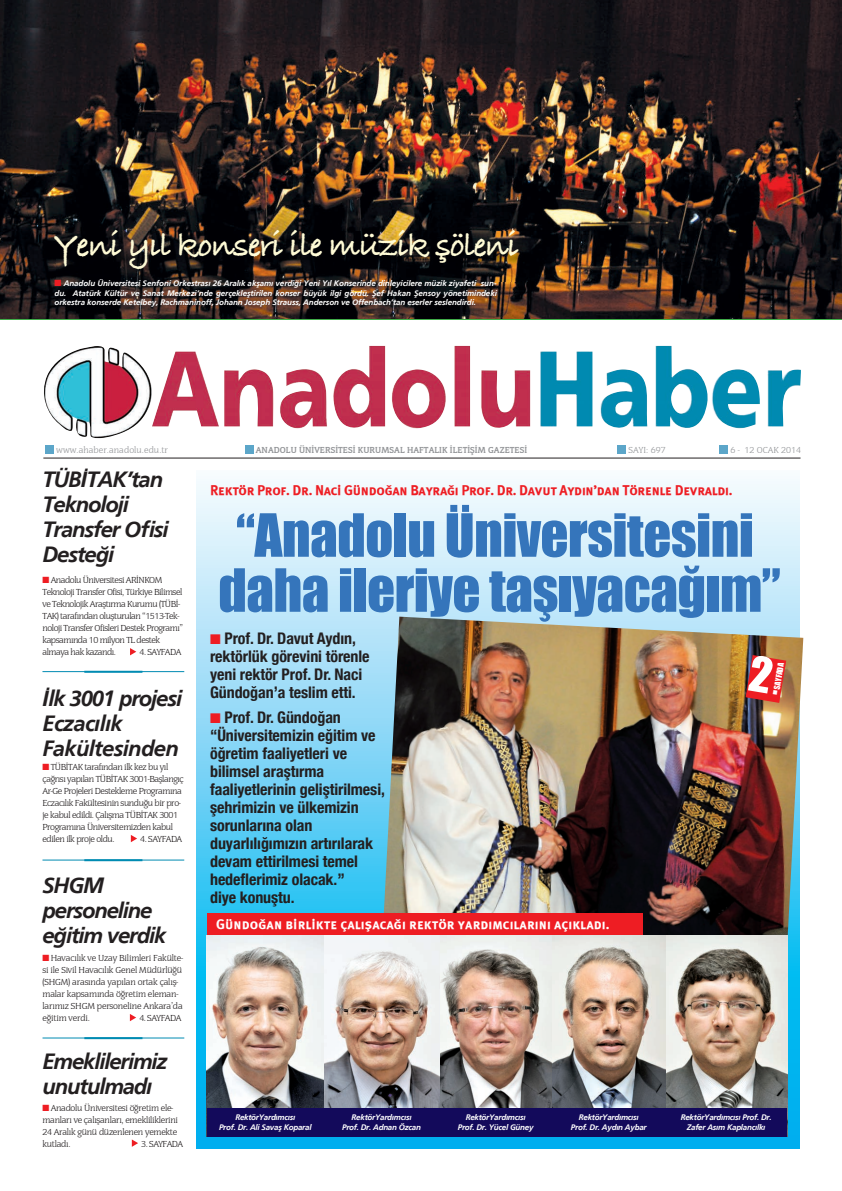
<style>
.page{position:relative;width:842px;height:1191px;background:#fff}
.page>*{position:absolute;margin:0;border:0;box-sizing:border-box;transform-origin:0 0}
.t1{font:55px/55px "Impact";letter-spacing:-.01em;color:#3575bb;text-align:center}
.t2{font:35px "Bradley Hand ITCTT Bold";letter-spacing:-.04em;color:#fffbd6}
.t3{font:italic 700 22px/25px "Frutiger";letter-spacing:-.05em;color:#231f20}
.t4{font:italic 700 22px/25px "Frutiger";letter-spacing:-.03em;color:#231f20}
.t5{font:700 condensed 16px/18px "Helvetica Neue";letter-spacing:-.005em;color:#231f20}
.t6{font:14px "Meta Plus Bold Caps Ti";letter-spacing:-.02em;color:#ee1d23}
.t7{font:14px "Meta Plus Bold Caps Ti";letter-spacing:.005em;color:#fff}
.t8{font:300 9px/12px "Congress";letter-spacing:-.045em;color:#231f20}
.t9{font:300 9px/12px "Congress";letter-spacing:-.02em;color:#231f20}
.t10{font:700 9px "Congress";letter-spacing:.005em;color:#939598}
.t11{font:300 9px "Congress";letter-spacing:.005em;color:#939598}
.t12{font:italic 700 8px/9.5px "Frutiger";letter-spacing:-.03em;color:#fff;text-align:center}
.t13{font:7.8px "Impact";color:#fff}
.s1{color:#ee1d23}
</style>
<div class="page">
<svg style="left:130px;top:648px;width:6px;height:7px"></svg>
<hr style="left:42px;top:671px;width:142px;height:1px;background:#008bb2">
<hr style="left:84px;top:671px;width:58px;height:2px;background:#008bb2">
<hr style="left:43px;top:458px;width:757px;height:1px;background:#231f20">
<img style="left:44px;top:346px;width:716px;height:93px">
<svg style="left:45px;top:445px;width:9px;height:8px"></svg>
<svg style="left:245px;top:445px;width:8px;height:8px"></svg>
<svg style="left:618px;top:445px;width:8px;height:8px"></svg>
<svg style="left:720px;top:445px;width:8px;height:8px"></svg>
<img style="left:0;top:0;width:842px;height:319px">
<svg style="left:196px;top:479px;width:603px;height:669px;background:#a4e0f7"></svg>
<svg style="left:131px;top:835px;width:6px;height:7px"></svg>
<hr style="left:42px;top:859px;width:142px;height:1px;background:#008bb2">
<hr style="left:84px;top:859px;width:58px;height:2px;background:#008bb2">
<svg style="left:130px;top:1014px;width:6px;height:7px"></svg>
<hr style="left:43px;top:1037px;width:141px;height:1px;background:#008bb2">
<hr style="left:84px;top:1037px;width:58px;height:2px;background:#008bb2">
<svg style="left:132px;top:1139px;width:6px;height:7px"></svg>
<img style="left:56px;top:232px;width:475px;height:49px">
<img style="left:383px;top:616px;width:420px;height:330px">
<img style="left:207px;top:935px;width:580px;height:173px">
<div style="left:207px;top:1108px;width:117px;height:28px;background:#130a5b"></div>
<div style="left:324px;top:1108px;width:115px;height:28px;background:#130a5b"></div>
<div style="left:439px;top:1108px;width:113px;height:28px;background:#130a5b"></div>
<div style="left:552px;top:1108px;width:113px;height:28px;background:#130a5b"></div>
<div style="left:665px;top:1108px;width:122px;height:28px;background:#130a5b"></div>
<div style="left:207px;top:913px;width:435px;height:22px;background:#ee1d23"></div>
<svg style="left:746px;top:654px;width:40px;height:49px;background:#d02f2d"></svg>
<h2 class="t2" style="left:54px;top:219px;width:466px">Yeni yıl konseri ile müzik şöleni</h2>
<p class="t12" style="left:55px;top:278px;width:444px;text-align:justify"><span class="s1">■</span> Anadolu Üniversitesi Senfoni Orkestrası 26 Aralık akşamı verdiği Yeni Yıl Konserinde dinleyicilere müzik ziyafeti sun&shy;du. Atatürk Kültür ve Sanat Merkezi’nde gerçekleştirilen konser büyük ilgi gördü. Şef Hakan Şensoy yönetimindeki orkestra konserde Ketelbey, Rachmaninoff, Johann Joseph Strauss, Anderson ve Offenbach’tan eserler seslendirdi.</p>
<p class="t11" style="left:56px;top:444px;width:113px">www.ahaber.anadolu.edu.tr</p>
<p class="t10" style="left:256px;top:444px;width:273px">ANADOLU ÜNİVERSİTESİ KURUMSAL HAFTALIK İLETİŞİM GAZETESİ</p>
<p class="t11" style="left:629px;top:444px;width:39px">SAYI: 697</p>
<p class="t11" style="left:730px;top:444px;width:72px">6 - 12 OCAK 2014</p>
<h3 class="t3" style="left:43px;top:467px;width:128px">TÜBİTAK’tan<br>Teknoloji<br>Transfer Ofisi<br>Desteği</h3>
<h3 class="t6" style="left:210px;top:482px;width:524px">Rektör Prof. Dr. Naci Gündoğan Bayrağı Prof. Dr. Davut Aydın’dan Törenle Devraldı.</h3>
<h1 class="t1" style="left:218px;top:506px;width:564px">“Anadolu Üniversitesini daha ileriye taşıyacağım”</h1>
<h3 class="t5" style="left:210px;top:628px;width:161px"><span class="s1">■</span> Prof. Dr. Davut Aydın, rektörlük görevini törenle yeni rektör Prof. Dr. Naci<br>Gündoğan’a teslim etti.</h3>
<p class="t5" style="left:210px;top:707px;width:176px"><span class="s1">■</span> Prof. Dr. Gündoğan “Üniversitemizin eğitim ve öğretim faaliyetleri ve bilimsel araştırma faaliyetlerinin geliştirilmesi, şehrimizin ve ülkemizin sorunlarına olan duyarlılığımızın artırılarak devam ettirilmesi temel hedeflerimiz olacak.”<br>diye konuştu.</p>
<p class="t8" style="left:43px;top:574px;width:142px"><span class="s1">■</span> Anadolu Üniversitesi ARİNKOM Teknoloji Transfer Ofisi, Türkiye Bilimsel ve Teknolojik Araştırma Kurumu (TÜBİ-TAK) tarafından oluşturulan “1513-Tek&shy;noloji Transfer Ofisleri Destek Programı” kapsamında 10 milyon TL destek almaya hak kazandı.</p>
<p class="t8" style="left:139px;top:646px;width:44px">4. SAYFADA</p>
<p class="t13" style="left:771px;top:688px;width:28px;rotate:-80deg">SAYFADA</p>
<h3 class="t4" style="left:43px;top:685px;width:141px">İlk 3001 projesi<br>Eczacılık<br>Fakültesinden</h3>
<p class="t8" style="left:43px;top:761px;width:143px"><span class="s1">■</span> TÜBİTAK tarafından ilk kez bu yıl çağrısı yapılan TÜBİTAK 3001-Başlangıç Ar-Ge Projeleri Destekleme Programına Eczacılık Fakültesinin sunduğu bir pro&shy;je kabul edildi. Çalışma TÜBİTAK 3001<br>Programına Üniversitemizden kabul edilen ilk proje oldu.</p>
<p class="t8" style="left:140px;top:833px;width:44px">4. SAYFADA</p>
<h3 class="t3" style="left:43px;top:873px;width:125px">SHGM personeline eğitim verdik</h3>
<p class="t9" style="left:43px;top:952px;width:142px"><span class="s1">■</span> Havacılık ve Uzay Bilimleri Fakülte&shy;si ile Sivil Havacılık Genel Müdürlüğü (SHGM) arasında yapılan ortak çalış&shy;malar kapsamında öğretim eleman&shy;larımız SHGM personeline Ankara’da eğitim verdi.</p>
<h3 class="t7" style="left:216px;top:916px;width:395px">Gündoğan birlikte çalışacağı rektör yardımcılarını açıkladı.</h3>
<p class="t8" style="left:139px;top:1012px;width:44px">4. SAYFADA</p>
<h3 class="t3" style="left:43px;top:1049px;width:126px">Emeklilerimiz unutulmadı</h3>
<p class="t8" style="left:43px;top:1101px;width:137px"><span class="s1">■</span> Anadolu Üniversitesi öğretim ele&shy;manları ve çalışanları, emekliliklerini<br>24 Aralık günü düzenlenen yemekte kutladı.</p>
<p class="t12" style="left:219px;top:1112px;width:94px">RektörYardımcısı<br>Prof. Dr. Ali Savaş Koparal</p>
<p class="t12" style="left:342px;top:1112px;width:80px">RektörYardımcısı<br>Prof. Dr. Adnan Özcan</p>
<p class="t12" style="left:458px;top:1112px;width:77px">RektörYardımcısı<br>Prof. Dr. Yücel Güney</p>
<p class="t12" style="left:571px;top:1112px;width:77px">RektörYardımcısı<br>Prof. Dr. Aydın Aybar</p>
<p class="t12" style="left:681px;top:1112px;width:92px">RektörYardımcısı Prof. Dr.<br>Zafer Asım Kaplancılkı</p>
<p class="t8" style="left:141px;top:1137px;width:44px">3. SAYFADA</p>
</div>
